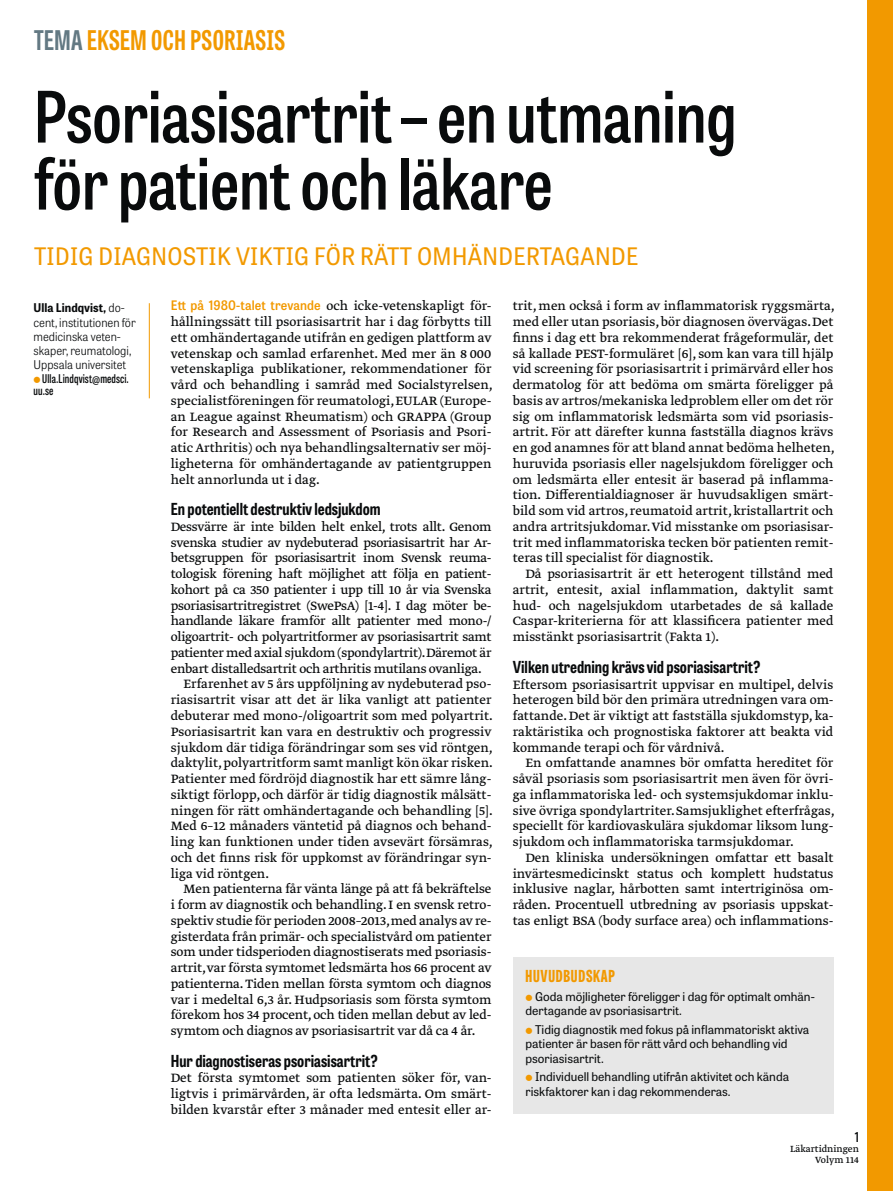
<style>
.page{position:relative;width:893px;height:1191px;background:#fff}
.page>*{position:absolute;margin:0;border:0;box-sizing:border-box;transform-origin:0 0}
.t1{font:600 70.5px/67.1px "Tablet Gothic Condensed";letter-spacing:-.005em;color:#090b0c}
.t2{font:700 27px "Tablet Gothic Compressed";letter-spacing:.02em;color:#f29900}
.t3{font:24px "Tablet Gothic Narrow";letter-spacing:.015em;color:#f29900}
.t4{font:700 16.5px "Tablet Gothic Condensed";color:#090b0c}
.t5{font:800 16.5px "Tablet Gothic Compressed";letter-spacing:.045em;color:#f29900}
.t6{font:14.25px/15.8px "Greta Text Pro Regular Min";color:#090b0c;text-align:justify}
.t7{font:14.25px "Greta Text Pro Regular Min";letter-spacing:-.02em;color:#090b0c}
.t8{font:600 13.5px "Tablet Gothic Condensed";color:#090b0c}
.t9{font:12px/14.4px "Tablet Gothic";color:#090b0c}
.t10{font:300 12px/14.2px "Tablet Gothic Narrow";color:#090b0c}
.t11{font:600 12px/12px "Tablet Gothic Compressed";letter-spacing:.01em;color:#090b0c}
.t12{font:10.5px/10.5px "Greta Text Pro";color:#090b0c;text-align:right}
.s1{color:#637983}
.s2{font-weight:700}
.s3{font-family:"Tablet Gothic Narrow";font-weight:600;font-size:13.05px;color:#f29900}
</style>
<div class="page">
<div style="left:867px;top:0;width:26px;height:1191px;background:#f29900"></div>
<hr style="left:149px;top:303px;width:1px;height:95px;background:#f29900">
<div style="left:513px;top:957px;width:320px;height:157px;background:#e7e7e7"></div>
<h2 class="t2" style="left:34px;top:22px;width:252px"><span class="s1">TEMA</span> EKSEM OCH PSORIASIS</h2>
<h1 class="t1" style="left:34px;top:81px;width:704px">Psoriasisartrit – en utmaning för patient och läkare</h1>
<h3 class="t3" style="left:34px;top:240px;width:606px">TIDIG DIAGNOSTIK VIKTIG FÖR RÄTT OMHÄNDERTAGANDE</h3>
<p class="t10" style="left:34px;top:300px;width:104px"><span class="s2">Ulla Lindqvist,</span> do&shy;cent, institutionen för medicinska veten&shy;skaper, reumatologi,<br>Uppsala universitet</p>
<p class="t11" style="left:34px;top:372px;width:97px;text-indent:9px">Ulla.Lindqvist@medsci. uu.se</p>
<p class="t6" style="left:171px;top:299px;width:324px;text-align:left"><span class="s3">Ett på 1980-talet trevande</span> och icke-vetenskapligt för&shy;hållningssätt till psoriasisartrit har i dag förbytts till ett omhändertagande utifrån en gedigen plattform av vetenskap och samlad erfarenhet. Med mer än 8 000 vetenskapliga publikationer, rekommendationer för vård och behandling i samråd med Socialstyrelsen, specialistföreningen för reumatologi, EULAR (Europe&shy;an League against Rheumatism) och GRAPPA (Group for Research and Assessment of Psoriasis and Psori&shy;atic Arthritis) och nya behandlingsalternativ ser möj&shy;ligheterna för omhändertagande av patientgruppen helt annorlunda ut i dag.</p>
<p class="t4" style="left:171px;top:498px;width:211px">En potentiellt destruktiv ledsjukdom</p>
<p class="t7" style="left:171px;top:518px;width:322px">Dessvärre är inte bilden helt enkel, trots allt. Genom</p>
<p class="t7" style="left:171px;top:534px;width:322px">svenska studier av nydebuterad psoriasisartrit har Ar-</p>
<p class="t7" style="left:171px;top:549px;width:322px">betsgruppen för psoriasisartrit inom Svensk reuma-</p>
<p class="t7" style="left:171px;top:565px;width:322px">tologisk förening haft möjlighet att följa en patient-</p>
<p class="t7" style="left:171px;top:581px;width:322px">kohort på ca 350 patienter i upp till 10 år via Svenska</p>
<p class="t7" style="left:171px;top:597px;width:322px">psoriasisartritregistret (SwePsA) [1-4]. I dag möter be-</p>
<p class="t7" style="left:171px;top:612px;width:322px">handlande läkare framför allt patienter med mono-/</p>
<p class="t7" style="left:171px;top:628px;width:322px">oligoartrit- och polyartritformer av psoriasisartrit samt</p>
<p class="t7" style="left:171px;top:644px;width:322px">patienter med axial sjukdom (spondylartrit).Däremot är</p>
<p class="t7" style="left:171px;top:660px;width:312px">enbart distalledsartrit och arthritis mutilans ovanliga.</p>
<p class="t6" style="left:184px;top:677px;width:308px">Erfarenhet av 5 års uppföljning av nydebuterad pso-</p>
<p class="t6" style="left:171px;top:692px;width:322px">riasisartrit visar att det är lika vanligt att patienter</p>
<p class="t6" style="left:171px;top:708px;width:324px">debuterar med mono-/oligoartrit som med polyartrit.</p>
<p class="t6" style="left:171px;top:724px;width:322px">Psoriasisartrit kan vara en destruktiv och progressiv</p>
<p class="t6" style="left:171px;top:740px;width:324px">sjukdom där tidiga förändringar som ses vid röntgen,</p>
<p class="t6" style="left:171px;top:755px;width:324px">daktylit, polyartritform samt manligt kön ökar risken.</p>
<p class="t6" style="left:171px;top:771px;width:322px">Patienter med fördröjd diagnostik har ett sämre lång-</p>
<p class="t6" style="left:171px;top:787px;width:322px">siktigt förlopp, och därför är tidig diagnostik målsätt-</p>
<p class="t6" style="left:171px;top:803px;width:324px">ningen för rätt omhändertagande och behandling [5].</p>
<p class="t6" style="left:171px;top:818px;width:322px">Med 6–12 månaders väntetid på diagnos och behand-</p>
<p class="t6" style="left:171px;top:834px;width:324px">ling kan funktionen under tiden avsevärt försämras,</p>
<p class="t6" style="left:171px;top:850px;width:322px">och det finns risk för uppkomst av förändringar syn-</p>
<p class="t6" style="left:171px;top:866px;width:100px">liga vid röntgen.</p>
<p class="t6" style="left:184px;top:881px;width:309px">Men patienterna får vänta länge på att få bekräftelse</p>
<p class="t6" style="left:171px;top:897px;width:322px">i form av diagnostik och behandling. I en svensk retro-</p>
<p class="t6" style="left:171px;top:913px;width:322px">spektiv studie för perioden 2008–2013,med analys av re-</p>
<p class="t6" style="left:171px;top:929px;width:322px">gisterdata från primär- och specialistvård om patienter</p>
<p class="t6" style="left:171px;top:944px;width:321px">som under tidsperioden diagnostiserats med psoriasis-</p>
<p class="t6" style="left:171px;top:960px;width:322px">artrit,var första symtomet ledsmärta hos 66 procent av</p>
<p class="t6" style="left:171px;top:976px;width:322px">patienterna. Tiden mellan första symtom och diagnos</p>
<p class="t6" style="left:171px;top:992px;width:322px">var i medeltal 6,3 år. Hudpsoriasis som första symtom</p>
<p class="t6" style="left:171px;top:1007px;width:322px">förekom hos 34 procent, och tiden mellan debut av led-</p>
<p class="t6" style="left:171px;top:1023px;width:306px">symtom och diagnos av psoriasisartrit var då ca 4 år.</p>
<p class="t4" style="left:171px;top:1049px;width:209px">Hur diagnostiseras psoriasisartrit?</p>
<p class="t6" style="left:171px;top:1070px;width:322px">Det första symtomet som patienten söker för, van&shy;ligtvis i primärvården, är ofta ledsmärta. Om smärt&shy;bilden kvarstår efter 3 månader med entesit eller ar-</p>
<p class="t6" style="left:513px;top:299px;width:324px;text-align:left">trit, men också i form av inflammatorisk ryggsmärta, med eller utan psoriasis, bör diagnosen övervägas. Det finns i dag ett bra rekommenderat frågeformulär, det så kallade PEST-formuläret [6], som kan vara till hjälp vid screening för psoriasisartrit i primärvård eller hos dermatolog för att bedöma om smärta föreligger på basis av artros/mekaniska ledproblem eller om det rör sig om inflammatorisk ledsmärta som vid psoriasis&shy;artrit. För att därefter kunna fastställa diagnos krävs en god anamnes för att bland annat bedöma helheten, huruvida psoriasis eller nagelsjukdom föreligger och om ledsmärta eller entesit är baserad på inflamma&shy;tion. Differentialdiagnoser är huvudsakligen smärt&shy;bild som vid artros, reumatoid artrit, kristallartrit och andra artritsjukdomar. Vid misstanke om psoriasisar&shy;trit med inflammatoriska tecken bör patienten remit&shy;teras till specialist för diagnostik.</p>
<p class="t6" style="left:513px;top:566px;width:322px;text-indent:13px">Då psoriasisartrit är ett heterogent tillstånd med artrit, entesit, axial inflammation, daktylit samt hud- och nagelsjukdom utarbetades de så kallade Caspar-kriterierna för att klassificera patienter med misstänkt psoriasisartrit (Fakta 1).</p>
<p class="t4" style="left:513px;top:655px;width:249px">Vilken utredning krävs vid psoriasisartrit?</p>
<p class="t6" style="left:513px;top:677px;width:322px">Eftersom psoriasisartrit uppvisar en multipel, delvis heterogen bild bör den primära utredningen vara om&shy;fattande. Det är viktigt att fastställa sjukdomstyp, ka&shy;raktäristika och prognostiska faktorer att beakta vid kommande terapi och för vårdnivå.</p>
<p class="t6" style="left:513px;top:755px;width:324px;text-indent:13px">En omfattande anamnes bör omfatta hereditet för såväl psoriasis som psoriasisartrit men även för övri&shy;ga inflammatoriska led- och systemsjukdomar inklu&shy;sive övriga spondylartriter. Samsjuklighet efterfrågas, speciellt för kardiovaskulära sjukdomar liksom lung&shy;sjukdom och inflammatoriska tarmsjukdomar.</p>
<p class="t6" style="left:513px;top:850px;width:322px;text-indent:13px">Den kliniska undersökningen omfattar ett basalt invärtesmedicinskt status och komplett hudstatus inklusive naglar, hårbotten samt intertriginösa om&shy;råden. Procentuell utbredning av psoriasis uppskat&shy;tas enligt BSA (body surface area) och inflammations-</p>
<p class="t5" style="left:525px;top:964px;width:91px">HUVUDBUDSKAP</p>
<p class="t9" style="left:525px;top:988px;width:291px;text-indent:10px">Goda möjligheter föreligger i dag för optimalt omhän&shy;dertagande av psoriasisartrit.</p>
<p class="t9" style="left:525px;top:1022px;width:285px;text-indent:10px">Tidig diagnostik med fokus på inflammatoriskt aktiva patienter är basen för rätt vård och behandling vid psoriasisartrit.</p>
<p class="t9" style="left:525px;top:1069px;width:265px;text-indent:10px">Individuell behandling utifrån aktivitet och kända riskfaktorer kan i dag rekommenderas.</p>
<p class="t8" style="left:855px;top:1127px;width:6px">1</p>
<p class="t12" style="left:790px;top:1144px;width:70px">Läkartidningen<br>Volym 114</p>
</div>
